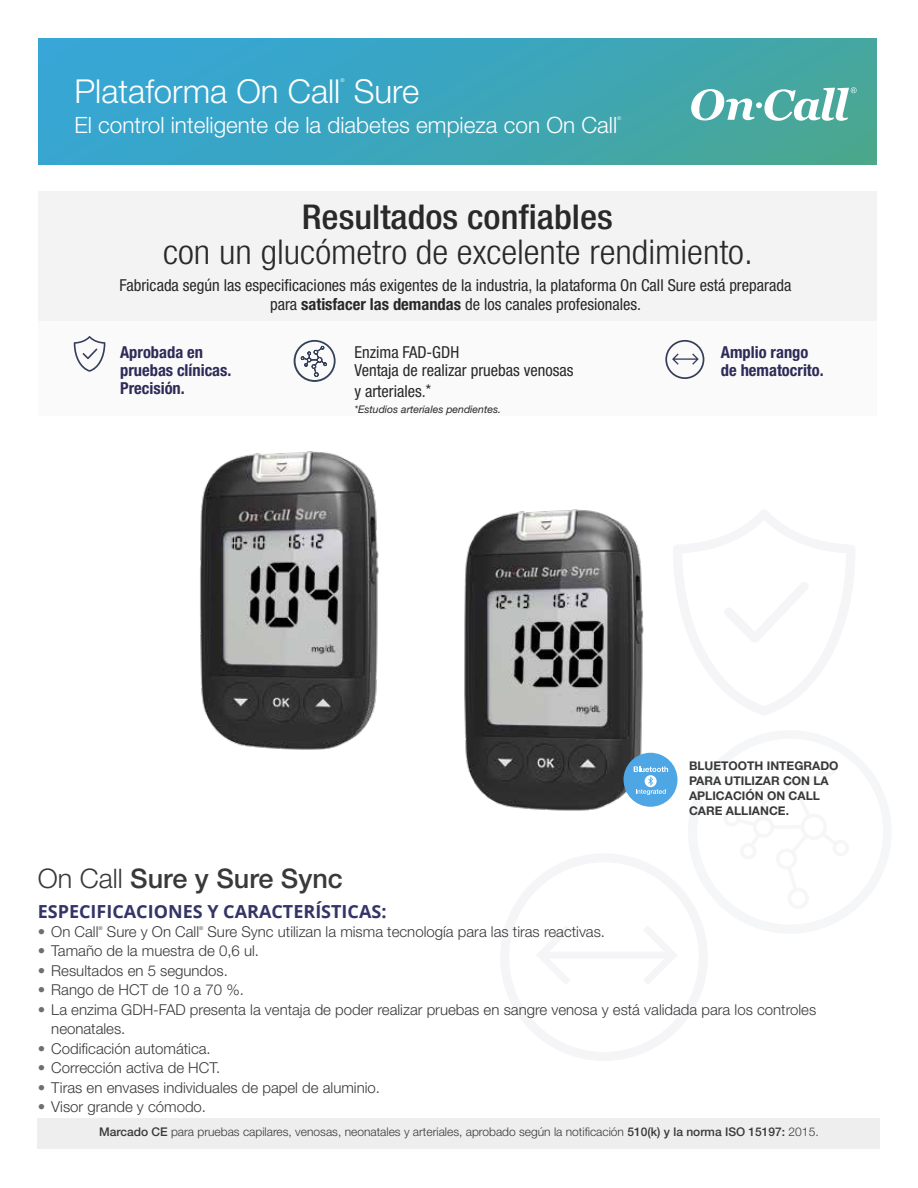
<style>
.page{position:relative;width:918px;height:1188px;background:#fff}
.page>*{position:absolute;margin:0;border:0;box-sizing:border-box;transform-origin:0 0}
.t1{font:300 condensed 34.2px "Helvetica Neue LT Std";color:#292929;scale:1.08 1}
.t2{font:500 condensed 34.2px "Helvetica Neue LT Std";color:#292929;scale:1.08 1}
.t3{font:300 33px "Helvetica Neue LT Std";color:#fff}
.t4{font:500 27px "Helvetica Neue LT Std";color:#393939}
.t5{font:300 22.5px "Helvetica Neue LT Std";color:#fff}
.t6{font:700 18px "Open Sans";color:#333567}
.t7{font:condensed 16.5px/19.5px "Helvetica Neue LT Std";color:#292929;text-align:center}
.t8{font:700 condensed 16.5px/18px "Helvetica Neue LT Std";color:#2d2b57}
.t9{font:300 15px/19.5px "Helvetica Neue LT Std";color:#393939}
.t10{font:300 12px "Helvetica Neue LT Std";color:#393939}
.t11{font:700 12px/15px "Helvetica Neue LT Std";color:#393939}
.t12{font:italic 10.5px "Helvetica Neue LT Std";color:#292929}
.t13{font:300 5.25px "Helvetica Neue LT Std";color:#393939}
.t14{font:300 5.25px "Helvetica Neue LT Std";color:#fff}
.s1{font-weight:700}
.s2{font-size:15px}
.s3{font-weight:300}
.s4{color:#6f6f6f}
.s5{font-weight:500}
</style>
<div class="page">
<div style="left:500px;top:853px;width:208px;height:208px;border:9px solid #343e58;border-radius:50%"></div>
<svg style="left:688px;top:896px;width:17px;height:38px"></svg>
<div style="left:37px;top:1119px;width:843px;height:30px;background:#eee"></div>
<div style="left:37px;top:191px;width:842px;height:225px;background:#fafafa"></div>
<div style="left:38px;top:191px;width:841px;height:130px;background:#f3f3f3"></div>
<svg style="left:294px;top:340px;width:41px;height:42px"></svg>
<svg style="left:74px;top:336px;width:31px;height:36px"></svg>
<svg style="left:672px;top:353px;width:27px;height:12px"></svg>
<div style="left:665px;top:340px;width:39px;height:39px;border:2px solid #343e58;border-radius:50%"></div>
<div style="left:38px;top:38px;width:841px;height:127px;background:linear-gradient(to right,#34a5d9,#47a799)"></div>
<svg style="left:691px;top:87px;width:166px;height:34px"></svg>
<div style="left:0;top:36px;width:38px;height:415px;background:#fff"></div>
<div style="left:878px;top:39px;width:39px;height:414px;background:#fff"></div>
<img style="left:200px;top:451px;width:179px;height:299px">
<img style="left:464px;top:509px;width:182px;height:302px">
<div style="left:624px;top:753px;width:54px;height:54px;background:#4ea7e4;border-radius:50%"></div>
<svg style="left:634px;top:766px;width:34px;height:29px"></svg>
<p class="t14" style="left:340px;top:77px;width:6px">®</p>
<h3 class="t5" style="left:75px;top:112px;width:544px">El control inteligente de la diabetes empieza con On Call</h3>
<p class="t14" style="left:617px;top:115px;width:6px">®</p>
<h2 class="t3" style="left:75px;top:72px;width:346px">Plataforma On Call Sure</h2>
<h1 class="t2" style="left:302px;top:196px;width:290px">Resultados confiables</h1>
<h1 class="t1" style="left:163px;top:232px;width:548px">con un glucómetro de excelente rendimiento.</h1>
<p class="t7" style="left:119px;top:275px;width:673px">Fabricada según las especificaciones más exigentes de la industria, la plataforma On Call Sure está preparada para <span class="s1">satisfacer las demandas</span> de los canales profesionales.</p>
<p class="t8" style="left:120px;top:343px;width:113px">Aprobada en pruebas clínicas.<br>Precisión.</p>
<p class="t8" style="left:721px;top:342px;width:104px">Amplio rango de hematocrito.</p>
<p class="t7" style="left:354px;top:343px;width:221px;line-height:18px;text-align:left">Enzima FAD-GDH<br>Ventaja de realizar pruebas venosas</p>
<p class="t7" style="left:354px;top:381px;width:78px">y arteriales.<span class="s2">*</span></p>
<p class="t12" style="left:354px;top:403px;width:148px">*Estudios arteriales pendientes.</p>
<h3 class="t4" style="left:38px;top:862px;width:307px"><span class="s3">On Call</span> Sure y Sure Sync</h3>
<p class="t11" style="left:689px;top:758px;width:151px">BLUETOOTH INTEGRADO<br>PARA UTILIZAR CON LA<br>APLICACIÓN ON CALL<br>CARE ALLIANCE.</p>
<p class="t6" style="left:38px;top:899px;width:350px">ESPECIFICACIONES Y CARACTERÍSTICAS:</p>
<p class="t9" style="left:38px;top:921px;width:62px"><span class="s4">•</span> On Call</p>
<p class="t13" style="left:99px;top:925px;width:6px">®</p>
<p class="t9" style="left:107px;top:921px;width:94px">Sure y On Call</p>
<p class="t13" style="left:199px;top:925px;width:6px">®</p>
<p class="t9" style="left:208px;top:921px;width:399px">Sure Sync utilizan la misma tecnología para las tiras reactivas.</p>
<p class="t9" style="left:38px;top:941px;width:223px"><span class="s4">•</span> Tamaño de la muestra de 0,6 ul.</p>
<p class="t9" style="left:38px;top:960px;width:192px"><span class="s4">•</span> Resultados en 5 segundos.</p>
<p class="t9" style="left:38px;top:980px;width:208px"><span class="s4">•</span> Rango de HCT de 10 a 70 %.</p>
<p class="t9" style="left:51px;top:999px;width:766px;text-indent:-14px"><span class="s4">•</span> La enzima GDH-FAD presenta la ventaja de poder realizar pruebas en sangre venosa y está validada para los controles neonatales.</p>
<p class="t9" style="left:38px;top:1038px;width:174px"><span class="s4">•</span> Codificación automática.</p>
<p class="t9" style="left:38px;top:1058px;width:184px"><span class="s4">•</span> Corrección activa de HCT.</p>
<p class="t9" style="left:38px;top:1077px;width:344px"><span class="s4">•</span> Tiras en envases individuales de papel de aluminio.</p>
<p class="t9" style="left:38px;top:1097px;width:170px"><span class="s4">•</span> Visor grande y cómodo.</p>
<p class="t10" style="left:99px;top:1124px;width:721px"><span class="s5">Marcado CE</span> para pruebas capilares, venosas, neonatales y arteriales, aprobado según la notificación <span class="s5">510(k) y la norma ISO 15197:</span> 2015.</p>
</div>
